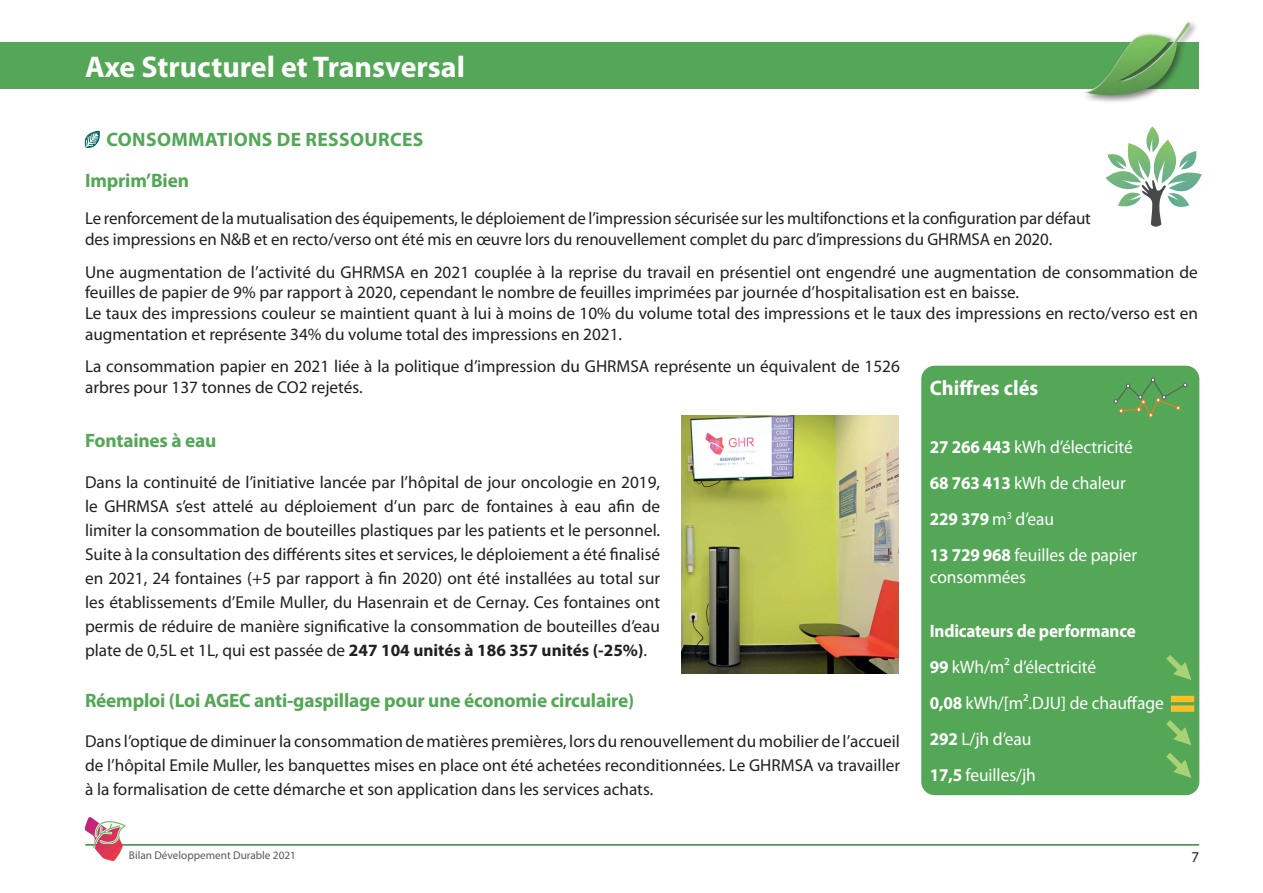
<style>
.page{position:relative;width:1263px;height:893px;background:#fff}
.page>*{position:absolute;margin:0;border:0;box-sizing:border-box;transform-origin:0 0}
.t1{font:700 30px "Myriad Pro";color:#fff}
.t2{font:700 21px "Myriad Pro";color:#fff}
.t3{font:700 19.5px "Myriad Pro";letter-spacing:-.01em;color:#54a757}
.t4{font:700 19.5px/40.5px "Myriad Pro";letter-spacing:.02em;color:#54a757}
.t5{font:18px/36px "Myriad Pro";letter-spacing:-.005em;color:#fff}
.t6{font:17.25px/24px "Myriad Pro";color:#231f20}
.t7{font:15px "Myriad Pro";color:#231f20}
.t8{font:11.25px "Myriad Pro";color:#57585a}
.s1{font-weight:700}
</style>
<div class="page">
<div style="left:0;top:43px;width:1199px;height:46px;background:#54a757"></div>
<hr style="left:85px;top:844px;width:1114px;height:2px;background:#398745">
<svg style="left:84px;top:817px;width:42px;height:44px"></svg>
<svg style="left:84px;top:130px;width:16px;height:18px"></svg>
<div style="left:1081px;top:19px;width:118px;height:85px;background:#231f20;opacity:.57"></div>
<img style="left:1083px;top:22px;width:108px;height:78px">
<img style="left:681px;top:416px;width:217px;height:258px">
<div style="left:922px;top:366px;width:276px;height:428px;background:#54a757;border-radius:13px"></div>
<div style="left:921px;top:366px;width:278px;height:429px;border:2px solid #54a757;border-radius:13px"></div>
<svg style="left:1171px;top:696px;width:23px;height:16px"></svg>
<svg style="left:1166px;top:655px;width:25px;height:25px"></svg>
<svg style="left:1166px;top:720px;width:25px;height:25px"></svg>
<svg style="left:1166px;top:753px;width:25px;height:25px"></svg>
<svg style="left:1105px;top:126px;width:97px;height:101px"></svg>
<svg style="left:1114px;top:378px;width:73px;height:39px"></svg>
<h1 class="t1" style="left:85px;top:47px;width:381px">Axe Structurel et Transversal</h1>
<p class="t4" style="left:85px;top:119px;width:340px;text-indent:21px">CONSOMMATIONS DE RESSOURCES<br>Imprim’Bien</p>
<p class="t6" style="left:85px;top:208px;width:1007px;line-height:20.7px">Le renforcement de la mutualisation des équipements, le déploiement de l’impression sécurisée sur les multifonctions et la configuration par défaut des impressions en N&amp;B et en recto/verso ont été mis en œuvre lors du renouvellement complet du parc d’impressions du GHRMSA en 2020.</p>
<p class="t6" style="left:85px;top:261px;width:1114px;line-height:20.7px">Une augmentation de l’activité du GHRMSA en 2021 couplée à la reprise du travail en présentiel ont engendré une augmentation de consommation de feuilles de papier de 9% par rapport à 2020, cependant le nombre de feuilles imprimées par journée d’hospitalisation est en baisse.<br>Le taux des impressions couleur se maintient quant à lui à moins de 10% du volume total des impressions et le taux des impressions en recto/verso est en augmentation et représente 34% du volume total des impressions en 2021.</p>
<p class="t6" style="left:85px;top:356px;width:816px;line-height:20.7px">La consommation papier en 2021 liée à la politique d’impression du GHRMSA représente un équivalent de 1526 arbres pour 137 tonnes de CO2 rejetés.</p>
<p class="t3" style="left:85px;top:428px;width:133px">Fontaines à eau</p>
<p class="t6" style="left:85px;top:469px;width:577px;text-align:justify">Dans la continuité de l’initiative lancée par l’hôpital de jour oncologie en 2019, le GHRMSA s’est attelé au déploiement d’un parc de fontaines à eau afin de limiter la consommation de bouteilles plastiques par les patients et le personnel.<br>Suite à la consultation des différents sites et services, le déploiement a été finalisé en 2021, 24 fontaines (+5 par rapport à fin 2020) ont été installées au total sur les établissements d’Emile Muller, du Hasenrain et de Cernay. Ces fontaines ont permis de réduire de manière significative la consommation de bouteilles d’eau plate de 0,5L et 1L, qui est passée de <span class="s1">247 104 unités à 186 357 unités (-25%)</span>.</p>
<p class="t3" style="left:85px;top:687px;width:551px">Réemploi (Loi AGEC anti-gaspillage pour une économie circulaire)</p>
<p class="t6" style="left:85px;top:729px;width:816px;text-align:justify">Dans l’optique de diminuer la consommation de matières premières, lors du renouvellement du mobilier de l’accueil de l’hôpital Emile Muller, les banquettes mises en place ont été achetées reconditionnées. Le GHRMSA va travailler à la formalisation de cette démarche et son application dans les services achats.</p>
<p class="t2" style="left:930px;top:374px;width:110px">Chiffres clés</p>
<p class="t5" style="left:930px;top:429px;width:209px"><span class="s1">27 266 443</span> kWh d’électricité<br><span class="s1">68 763 413</span> kWh de chaleur<br><span class="s1">229 379</span> m<sup>3</sup> d’eau<br><span class="s1">13 729 968</span> feuilles de papier</p>
<p class="t5" style="left:930px;top:559px;width:98px">consommées</p>
<p class="t5" style="left:930px;top:613px;width:235px"><span class="s1">Indicateurs de performance<br>99</span> kWh/m² d’électricité<br><span class="s1">0,08</span> kWh/[m².DJU] de chauffage<br><span class="s1">292</span> L/jh d’eau<br><span class="s1">17,5</span> feuilles/jh</p>
<p class="t8" style="left:129px;top:848px;width:169px">Bilan Développement Durable 2021</p>
<p class="t7" style="left:1191px;top:847px;width:9px">7</p>
</div>
